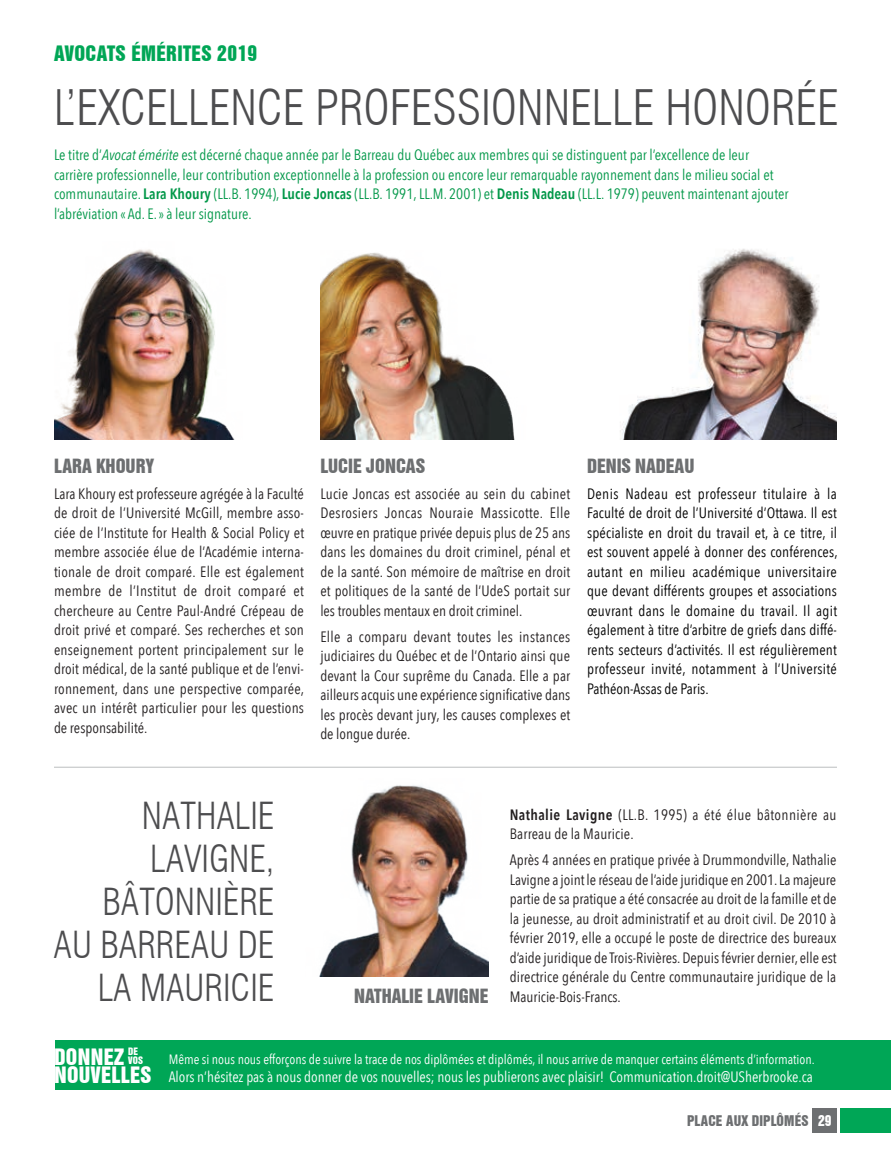
<style>
.page{position:relative;width:891px;height:1161px;background:#fff}
.page>*{position:absolute;margin:0;border:0;box-sizing:border-box;transform-origin:0 0}
.t1{font:300 condensed 47.85px "Swiss 721 BT";color:#4d4d4f}
.t2{font:300 condensed 36.45px/42.9px "Swiss 721 BT";color:#4d4d4f;text-align:right}
.t3{font:20.7px/18.8px "Swiss 921 BT Regular A";letter-spacing:.02em;color:#fff}
.t4{font:19.5px "Swiss 921 BT Regular A";letter-spacing:.02em;color:#00a656}
.t5{font:18px "Swiss 921 BT Regular A";color:#6d6f71}
.t6{font:15px/19.5px "Avenir Next Condensed";color:#231f20;text-align:justify}
.t7{font:15px/19.5px "Avenir Next Condensed";letter-spacing:.02em;color:#000;text-align:justify}
.t8{font:15px/19.5px "Avenir Next Condensed";color:#009748}
.t9{font:15px "Avenir Next Condensed";letter-spacing:-.005em;color:#fff}
.t10{font:15px/19.5px "Avenir Next Condensed";letter-spacing:.025em;color:#231f20}
.t11{font:13.5px "Avenir Next Condensed";color:#fff}
.t12{font:13.5px "Swiss 921 BT Regular A";letter-spacing:.01em;color:#6d6f71}
.t13{font:9.45px/9px "Swiss 921 BT Regular A";color:#fff}
.s1{font-style:italic}
.s2{font-weight:600}
.s3{font-family:"Swiss 921 BT Regular A";font-size:18px;color:#6d6f71}
.s4{color:#fff}
</style>
<div class="page">
<div style="left:813px;top:1108px;width:24px;height:24px;background:#6d6f71"></div>
<div style="left:840px;top:1108px;width:51px;height:24px;background:#00a656"></div>
<img style="left:54px;top:249px;width:180px;height:190px">
<img style="left:320px;top:253px;width:195px;height:186px">
<img style="left:620px;top:249px;width:217px;height:190px">
<div style="left:56px;top:1041px;width:835px;height:49px;background:#00a656"></div>
<hr style="left:54px;top:767px;width:783px;height:1px;background:#bcbec0">
<img style="left:319px;top:785px;width:169px;height:191px">
<h3 class="t4" style="left:54px;top:40px;width:205px">AVOCATS ÉMÉRITES 2019</h3>
<h1 class="t1" style="left:54px;top:79px;width:786px">L’EXCELLENCE PROFESSIONNELLE HONORÉE</h1>
<p class="t8" style="left:54px;top:145px;width:736px">Le titre d’<span class="s1">Avocat émérite</span> est décerné chaque année par le Barreau du Québec aux membres qui se distinguent par l’excellence de leur carrière professionnelle, leur contribution exceptionnelle à la profession ou encore leur remarquable rayonnement dans le milieu social et communautaire. <span class="s2">Lara Khoury</span> (LL.B. 1994), <span class="s2">Lucie Joncas</span> (LL.B. 1991, LL.M. 2001) et <span class="s2">Denis Nadeau</span> (LL.L. 1979) peuvent maintenant ajouter l’abréviation « Ad. E. » à leur signature.</p>
<p class="t5" style="left:54px;top:454px;width:102px">LARA KHOURY</p>
<p class="t6" style="left:54px;top:483px;width:252px">Lara Khoury est professeure agrégée à la Faculté de droit de l’Université McGill, membre asso&shy;ciée de l’Institute for Health &amp; Social Policy et membre associée élue de l’Académie interna&shy;tionale de droit comparé. Elle est également membre de l’Institut de droit comparé et chercheure au Centre Paul-André Crépeau de droit privé et comparé. Ses recherches et son enseignement portent principalement sur le droit médical, de la santé publique et de l’envi&shy;ronnement, dans une perspective comparée, avec un intérêt particulier pour les questions de responsabilité.</p>
<p class="t5" style="left:320px;top:454px;width:107px">LUCIE JONCAS</p>
<p class="t6" style="left:320px;top:483px;width:252px">Lucie Joncas est associée au sein du cabinet Desrosiers Joncas Nouraie Massicotte. Elle œuvre en pratique privée depuis plus de 25 ans dans les domaines du droit criminel, pénal et de la santé. Son mémoire de maîtrise en droit et politiques de la santé de l’UdeS portait sur les troubles mentaux en droit criminel.</p>
<p class="t6" style="left:320px;top:626px;width:252px">Elle a comparu devant toutes les instances judiciaires du Québec et de l’Ontario ainsi que devant la Cour suprême du Canada. Elle a par ailleurs acquis une expérience significative dans les procès devant jury, les causes complexes et de longue durée.</p>
<p class="t5" style="left:587px;top:454px;width:109px">DENIS NADEAU</p>
<p class="t7" style="left:587px;top:483px;width:252px">Denis Nadeau est professeur titulaire à la Faculté de droit de l’Université d’Ottawa. Il est spécialiste en droit du travail et, à ce titre, il est souvent appelé à donner des conférences, autant en milieu académique universitaire que devant différents groupes et associations œuvrant dans le domaine du travail. Il agit également à titre d’arbitre de griefs dans diffé&shy;rents secteurs d’activités. Il est régulièrement professeur invité, notamment à l’Université Pathéon-Assas de Paris.</p>
<h2 class="t2" style="left:54px;top:795px;width:222px">NATHALIE<br>LAVIGNE,<br>BÂTONNIÈRE<br>AU BARREAU DE<br>LA MAURICIE</h2>
<p class="t10" style="left:510px;top:804px;width:328px"><span class="s2">Nathalie Lavigne</span> (LL.B. 1995) a été élue bâtonnière au<br>Barreau de la Mauricie.</p>
<p class="t6" style="left:510px;top:850px;width:328px">Après 4 années en pratique privée à Drummondville, Nathalie</p>
<p class="t6" style="left:510px;top:869px;width:328px">Lavigne a joint le réseau de l’aide juridique en 2001. La majeure</p>
<p class="t6" style="left:510px;top:889px;width:328px">partie de sa pratique a été consacrée au droit de la famille et de</p>
<p class="t6" style="left:510px;top:908px;width:328px">la jeunesse, au droit administratif et au droit civil. De 2010 à</p>
<p class="t6" style="left:510px;top:928px;width:328px">février 2019, elle a occupé le poste de directrice des bureaux</p>
<p class="t6" style="left:510px;top:947px;width:328px">d’aide juridique de Trois-Rivières. Depuis février dernier, elle est</p>
<p class="t6" style="left:510px;top:967px;width:328px">directrice générale du Centre communautaire juridique de la</p>
<p class="t6" style="left:354px;top:986px;width:268px"><span class="s3">NATHALIE LAVIGNE</span> Mauricie-Bois-Francs.</p>
<h3 class="t3" style="left:54px;top:1047px;width:99px">DONNEZ<br>NOUVELLES</h3>
<p class="t13" style="left:128px;top:1047px;width:16px">DE<br>VOS</p>
<p class="t11" style="left:169px;top:1048px;width:648px">Même si nous nous efforçons de suivre la trace de nos diplômées et diplômés, il nous arrive de manquer certains éléments d’information.</p>
<p class="t9" style="left:169px;top:1064px;width:646px">Alors n’hésitez pas à nous donner de vos nouvelles; nous les publierons avec plaisir! Communication.droit@USherbrooke.ca</p>
<p class="t12" style="left:687px;top:1112px;width:146px">PLACE AUX DIPLÔMÉS <span class="s4">29</span></p>
</div>
